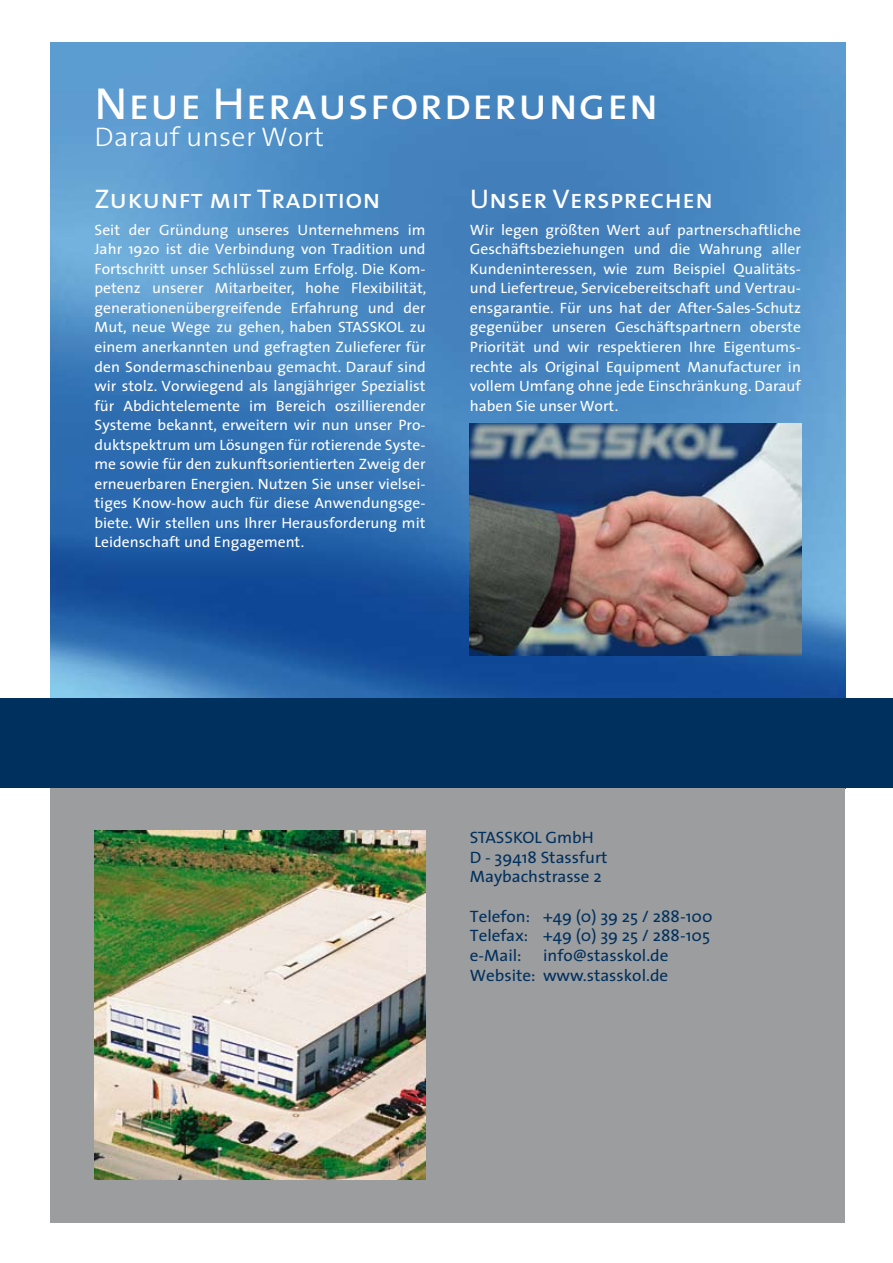
<style>
.page{position:relative;width:893px;height:1263px;background:#fff}
.page>*{position:absolute;margin:0;border:0;box-sizing:border-box;transform-origin:0 0}
.t1{font:45px "The Sans Regular Caps";letter-spacing:.01em;color:#fff;scale:1.04 1}
.t2{font:27px "The Sans Regular Caps";color:#fff;scale:1.04 1}
.t3{font:300 27px "The Sans";letter-spacing:.01em;color:#fff;scale:1.04 1}
.t4{font:16.5px/19.8px "The Sans";color:#00305d;scale:1.04 1}
.t5{font:15px/19.5px "The Sans";color:#fff;text-align:justify;scale:1.04 1}
</style>
<div class="page">
<img style="left:50px;top:43px;width:795px;height:655px">
<div style="left:50px;top:788px;width:795px;height:434px;background:#9c9d9f"></div>
<div style="left:845px;top:698px;width:48px;height:90px;background:#00305d"></div>
<div style="left:0;top:698px;width:50px;height:90px;background:#00305d"></div>
<img style="left:95px;top:831px;width:331px;height:349px">
<div style="left:50px;top:698px;width:795px;height:90px;background:#00305d"></div>
<img style="left:470px;top:423px;width:331px;height:233px">
<p class="t1" style="left:95px;top:79px;width:544px">Neue Herausforderungen</p>
<p class="t3" style="left:95px;top:115px;width:222px">Darauf unser Wort</p>
<p class="t2" style="left:95px;top:184px;width:277px">Zukunft mit Tradition</p>
<p class="t5" style="left:95px;top:219px;width:321px">Seit der Gründung unseres Unternehmens im Jahr 1920 ist die Verbindung von Tradition und Fortschritt unser Schlüssel zum Erfolg. Die Kom&shy;petenz unserer Mitarbeiter, hohe Flexibilität, generationenübergreifende Erfahrung und der Mut, neue Wege zu gehen, haben STASSKOL zu einem anerkannten und gefragten Zulieferer für den Sondermaschinenbau gemacht. Darauf sind wir stolz. Vorwiegend als langjähriger Spezialist für Abdichtelemente im Bereich oszillierender Systeme bekannt, erweitern wir nun unser Pro&shy;duktspektrum um Lösungen für rotierende Syste&shy;me sowie für den zukunftsorientierten Zweig der erneuerbaren Energien. Nutzen Sie unser vielsei&shy;tiges Know-how auch für diese Anwendungsge&shy;biete. Wir stellen uns Ihrer Herausforderung mit Leidenschaft und Engagement.</p>
<p class="t2" style="left:470px;top:184px;width:236px">Unser Versprechen</p>
<p class="t5" style="left:470px;top:219px;width:320px">Wir legen größten Wert auf partnerschaftliche Geschäftsbeziehungen und die Wahrung aller Kundeninteressen, wie zum Beispiel Qualitäts&shy;und Liefertreue, Servicebereitschaft und Vertrau&shy;ensgarantie. Für uns hat der After-Sales-Schutz gegenüber unseren Geschäftspartnern oberste Priorität und wir respektieren Ihre Eigentums&shy;rechte als Original Equipment Manufacturer in vollem Umfang ohne jede Einschränkung. Darauf haben Sie unser Wort.</p>
<p class="t4" style="left:470px;top:827px;width:134px">STASSKOL GmbH<br>D - 39418 Stassfurt<br>Maybachstrasse 2</p>
<p class="t4" style="left:470px;top:905px;width:235px">Telefon: +49 (0) 39 25 / 288-100<br>Telefax: +49 (0) 39 25 / 288-105 e-Mail:</p>
<p class="t4" style="left:470px;top:945px;width:193px;text-align:right">info@stasskol.de<br>Website: www.stasskol.de</p>
</div>
